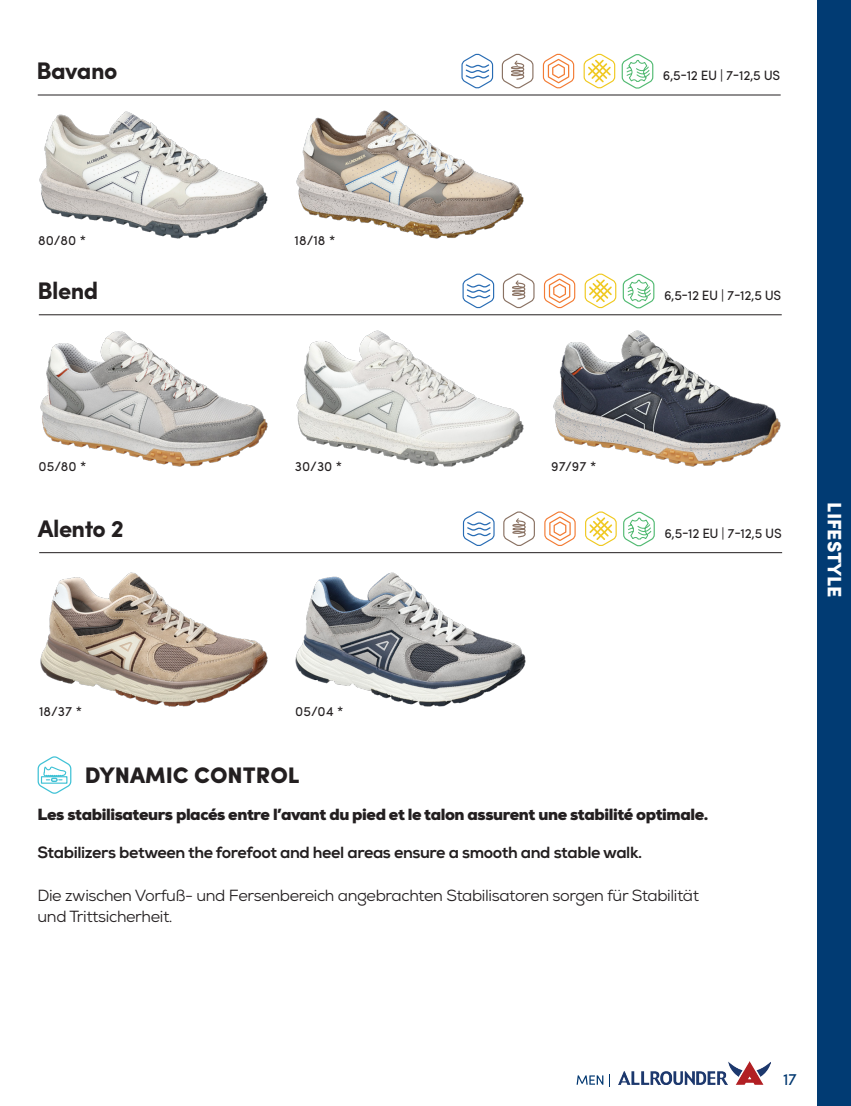
<style>
.page{position:relative;width:851px;height:1106px;background:#fff}
.page>*{position:absolute;margin:0;border:0;box-sizing:border-box;transform-origin:0 0}
.t1{font:700 24px "Sofia Pro";letter-spacing:-.025em;color:#231f20}
.t2{font:900 22.5px "Sofia Pro";color:#231f20}
.t3{font:900 19.5px "Sofia Pro";color:#fff}
.t4{font:16.5px "Sofia Pro";color:#013770}
.t5{font:16.05px/21.5px "Nexa";letter-spacing:-.025em;color:#231f20}
.t6{font:900 16.05px "Nexa";letter-spacing:-.025em;color:#231f20}
.t7{font:800 16.05px "Nexa";letter-spacing:-.025em;color:#231f20}
.t8{font:13.5px "Sofia Pro";color:#231f20}
</style>
<div class="page">
<img style="left:618px;top:1061px;width:151px;height:23px">
<svg style="left:576px;top:1075px;width:28px;height:10px"></svg>
<div style="left:816px;top:0;width:34px;height:1106px;background:#013b73"></div>
<hr style="left:38px;top:95px;width:742px;height:1px;background:#231f20">
<hr style="left:39px;top:314px;width:742px;height:1px;background:#231f20">
<img style="left:40px;top:331px;width:228px;height:136px">
<img style="left:39px;top:111px;width:229px;height:128px">
<img style="left:296px;top:330px;width:228px;height:137px">
<img style="left:296px;top:110px;width:228px;height:129px">
<img style="left:553px;top:330px;width:228px;height:137px">
<svg style="left:583px;top:53px;width:32px;height:36px"></svg>
<svg style="left:584px;top:273px;width:32px;height:36px"></svg>
<svg style="left:461px;top:53px;width:32px;height:36px"></svg>
<svg style="left:462px;top:273px;width:32px;height:36px"></svg>
<svg style="left:542px;top:53px;width:32px;height:36px"></svg>
<svg style="left:543px;top:273px;width:32px;height:36px"></svg>
<svg style="left:501px;top:53px;width:33px;height:36px"></svg>
<svg style="left:502px;top:273px;width:33px;height:36px"></svg>
<svg style="left:621px;top:54px;width:32px;height:35px"></svg>
<svg style="left:622px;top:273px;width:33px;height:36px"></svg>
<hr style="left:39px;top:552px;width:743px;height:1px;background:#231f20">
<img style="left:40px;top:572px;width:228px;height:135px">
<img style="left:295px;top:572px;width:231px;height:135px">
<svg style="left:462px;top:511px;width:33px;height:35px"></svg>
<svg style="left:544px;top:511px;width:32px;height:35px"></svg>
<svg style="left:503px;top:511px;width:32px;height:35px"></svg>
<svg style="left:585px;top:511px;width:70px;height:36px"></svg>
<svg style="left:37px;top:756px;width:35px;height:38px"></svg>
<h1 class="t1" style="left:36px;top:52px;width:82px">Bavano</h1>
<p class="t8" style="left:38px;top:230px;width:49px">80/80 *</p>
<h1 class="t1" style="left:38px;top:272px;width:62px">Blend</h1>
<p class="t8" style="left:294px;top:230px;width:42px">18/18 *</p>
<p class="t8" style="left:662px;top:65px;width:119px">6,5-12 EU | 7-12,5 US</p>
<p class="t8" style="left:664px;top:285px;width:119px">6,5-12 EU | 7-12,5 US</p>
<p class="t8" style="left:39px;top:456px;width:49px">05/80 *</p>
<p class="t8" style="left:295px;top:456px;width:49px">30/30 *</p>
<p class="t8" style="left:551px;top:456px;width:46px">97/97 *</p>
<h1 class="t1" style="left:38px;top:510px;width:87px">Alento 2</h1>
<p class="t8" style="left:664px;top:523px;width:119px">6,5-12 EU | 7-12,5 US</p>
<p class="t8" style="left:39px;top:701px;width:45px">18/37 *</p>
<p class="t8" style="left:295px;top:701px;width:50px">05/04 *</p>
<h2 class="t2" style="left:85px;top:757px;width:216px">DYNAMIC CONTROL</h2>
<p class="t6" style="left:38px;top:804px;width:672px">Les stabilisateurs placés entre l’avant du pied et le talon assurent une stabilité optimale.</p>
<p class="t7" style="left:38px;top:842px;width:606px">Stabilizers between the forefoot and heel areas ensure a smooth and stable walk.</p>
<p class="t5" style="left:38px;top:884px;width:662px">Die zwischen Vorfuß- und Fersenbereich angebrachten Stabilisatoren sorgen für Stabilität und Trittsicherheit.</p>
<p class="t3" style="left:849px;top:502px;width:97px;rotate:90deg">LIFESTYLE</p>
<p class="t4" style="left:783px;top:1066px;width:15px">17</p>
</div>
